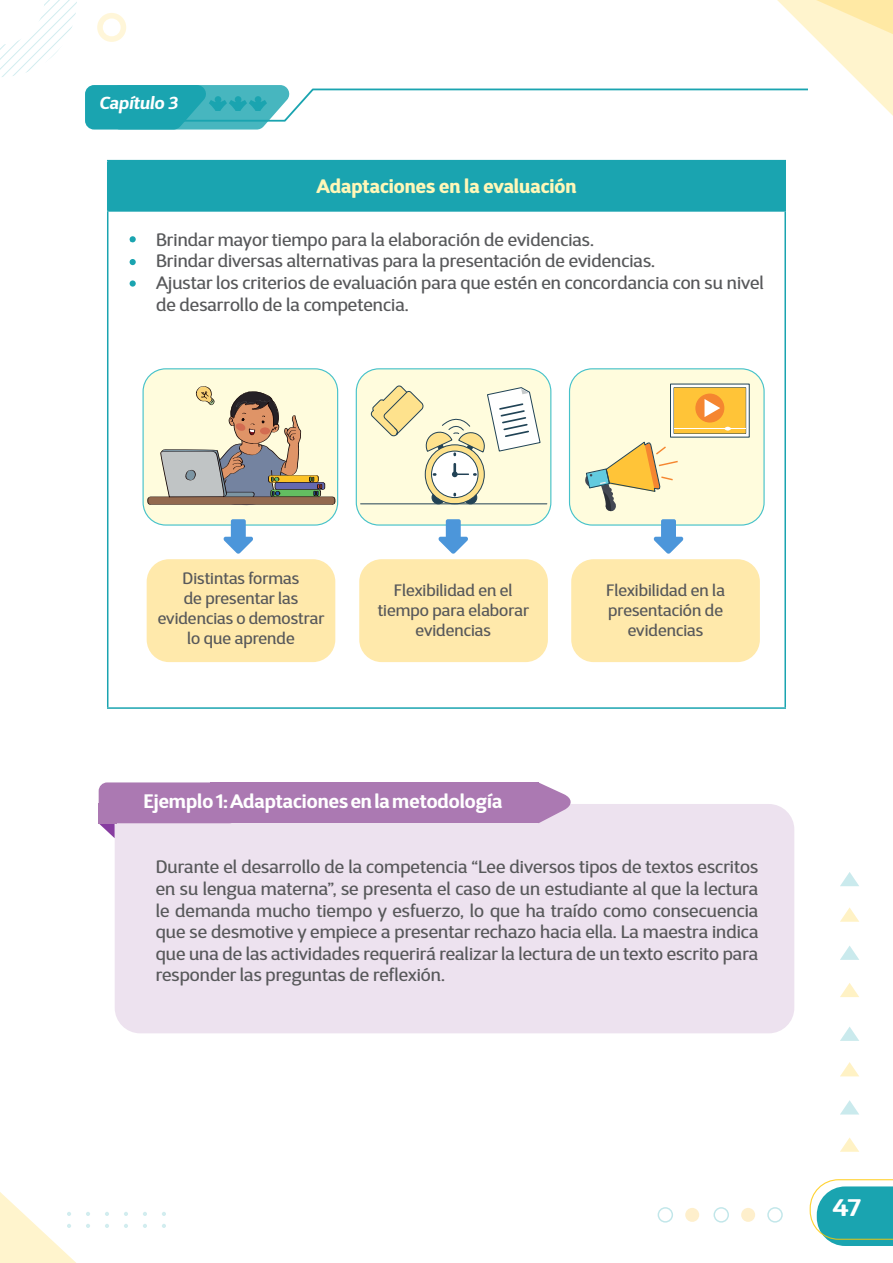
<style>
.page{position:relative;width:893px;height:1263px;background:#fff}
.page>*{position:absolute;margin:0;border:0;box-sizing:border-box;transform-origin:0 0}
.t1{font:700 24px "D Sari";color:#fff;scale:1.14 1}
.Cuerpo_de_texto_just{font:700 19.5px "D Sari";color:#fff}
.t2{font:800 19.5px "D Sari";color:#fff7b8}
.t3{font:18px/21.6px "D Sari";color:#57585a}
.t4{font:italic 700 17.4px "D Sari";color:#fff}
.t5{font:16.5px/19.8px "D Sari";color:#57585a;text-align:center}
.s1{color:#1aa4b0}
</style>
<div class="page">
<svg style="left:810px;top:1179px;width:83px;height:67px"></svg>
<svg style="left:840px;top:872px;width:19px;height:14px"></svg>
<svg style="left:840px;top:907px;width:19px;height:15px"></svg>
<svg style="left:840px;top:946px;width:19px;height:14px"></svg>
<svg style="left:840px;top:983px;width:19px;height:14px"></svg>
<svg style="left:840px;top:1027px;width:19px;height:14px"></svg>
<svg style="left:840px;top:1062px;width:19px;height:14px"></svg>
<svg style="left:840px;top:1100px;width:19px;height:14px"></svg>
<svg style="left:840px;top:1137px;width:19px;height:15px"></svg>
<svg style="left:767px;top:1207px;width:16px;height:15px"></svg>
<div style="left:741px;top:1208px;width:14px;height:14px;background:#feefcc;border-radius:50%"></div>
<svg style="left:713px;top:1207px;width:16px;height:15px"></svg>
<div style="left:685px;top:1208px;width:14px;height:14px;background:#feefcc;border-radius:50%"></div>
<svg style="left:658px;top:1207px;width:15px;height:15px"></svg>
<svg style="left:105px;top:1224px;width:4px;height:4px"></svg>
<svg style="left:124px;top:1224px;width:4px;height:4px"></svg>
<svg style="left:143px;top:1224px;width:4px;height:4px"></svg>
<svg style="left:162px;top:1224px;width:4px;height:4px"></svg>
<svg style="left:0;top:1192px;width:90px;height:71px"></svg>
<svg style="left:105px;top:1212px;width:4px;height:4px"></svg>
<svg style="left:124px;top:1212px;width:4px;height:4px"></svg>
<svg style="left:143px;top:1212px;width:4px;height:4px"></svg>
<svg style="left:162px;top:1212px;width:4px;height:4px"></svg>
<div style="left:115px;top:804px;width:679px;height:229px;background:#ede2ef;border-radius:26px"></div>
<div style="left:108px;top:161px;width:677px;height:50px;background:#1aa4b0"></div>
<hr style="left:107px;top:210px;width:679px;height:2px;background:#1aa4b0">
<hr style="left:107px;top:160px;width:679px;height:1px;background:#1aa4b0">
<hr style="left:107px;top:161px;width:1px;height:49px;background:#1aa4b0">
<hr style="left:784px;top:161px;width:2px;height:49px;background:#1aa4b0">
<hr style="left:107px;top:212px;width:1px;height:495px;background:#1aa4b0">
<hr style="left:784px;top:212px;width:2px;height:495px;background:#1aa4b0">
<hr style="left:107px;top:707px;width:679px;height:2px;background:#1aa4b0">
<svg style="left:0;top:0;width:893px;height:130px"></svg>
<div style="left:99px;top:782px;width:139px;height:41px;background:#ab79b2;border-radius:9px"></div>
<svg style="left:538px;top:782px;width:33px;height:41px"></svg>
<svg style="left:99px;top:823px;width:16px;height:15px"></svg>
<div style="left:99px;top:803px;width:18px;height:20px;background:#ab79b2"></div>
<div style="left:210px;top:782px;width:328px;height:41px;background:#ab79b2"></div>
<div style="left:143px;top:369px;width:195px;height:156px;background:#fffcdd;border-radius:23px"></div>
<div style="left:143px;top:368px;width:195px;height:158px;border:1px solid #46c2ca;border-radius:23px"></div>
<div style="left:356px;top:369px;width:195px;height:156px;background:#fffcdd;border-radius:23px"></div>
<div style="left:356px;top:368px;width:195px;height:158px;border:1px solid #46c2ca;border-radius:23px"></div>
<div style="left:569px;top:369px;width:195px;height:156px;background:#fffcdd;border-radius:23px"></div>
<div style="left:569px;top:368px;width:196px;height:158px;border:1px solid #46c2ca;border-radius:23px"></div>
<div style="left:464px;top:491px;width:13px;height:13px;background:#224255;border-radius:50%"></div>
<div style="left:464px;top:491px;width:13px;height:13px;border:1px solid #224255;border-radius:50%"></div>
<div style="left:432px;top:491px;width:13px;height:13px;background:#224255;border-radius:50%"></div>
<div style="left:432px;top:491px;width:13px;height:13px;border:1px solid #224255;border-radius:50%"></div>
<svg style="left:425px;top:445px;width:59px;height:59px"></svg>
<div style="left:425px;top:444px;width:60px;height:60px;border:1px solid #224255;border-radius:50%"></div>
<div style="left:432px;top:451px;width:46px;height:47px;background:#fff;border-radius:50%"></div>
<div style="left:431px;top:451px;width:47px;height:47px;border:1px solid #204355;border-radius:50%"></div>
<svg style="left:452px;top:463px;width:25px;height:14px"></svg>
<svg style="left:370px;top:386px;width:171px;height:70px"></svg>
<hr style="left:361px;top:503px;width:186px;height:1px;background:#224255">
<svg style="left:585px;top:383px;width:165px;height:128px"></svg>
<svg style="left:147px;top:386px;width:188px;height:120px"></svg>
<div style="left:147px;top:559px;width:188px;height:103px;background:#ffe9ab;border-radius:22px"></div>
<div style="left:359px;top:559px;width:189px;height:103px;background:#ffe9ab;border-radius:22px"></div>
<div style="left:571px;top:559px;width:189px;height:103px;background:#ffe9ab;border-radius:22px"></div>
<svg style="left:224px;top:519px;width:29px;height:35px"></svg>
<svg style="left:438px;top:519px;width:30px;height:35px"></svg>
<svg style="left:654px;top:519px;width:29px;height:35px"></svg>
<svg style="left:130px;top:236px;width:6px;height:6px"></svg>
<svg style="left:130px;top:259px;width:6px;height:6px"></svg>
<div style="left:130px;top:280px;width:6px;height:7px;background:#1aa4b0;border-radius:50%"></div>
<p class="t4" style="left:99px;top:92px;width:80px">Capítulo 3</p>
<p class="t2" style="left:316px;top:174px;width:262px">Adaptaciones en la evaluación</p>
<p class="t3" style="left:129px;top:228px;width:466px"><span class="s1">•</span> Brindar mayor tiempo para la elaboración de evidencias.</p>
<p class="t3" style="left:129px;top:250px;width:528px"><span class="s1">•</span> Brindar diversas alternativas para la presentación de evidencias.</p>
<p class="t3" style="left:156px;top:272px;width:609px;text-indent:-27px"><span class="s1">•</span> Ajustar los criterios de evaluación para que estén en concordancia con su nivel de desarrollo de la competencia.</p>
<p class="t5" style="left:158px;top:568px;width:168px">Distintas formas<br>de presentar las evidencias o demostrar lo que aprende</p>
<p class="t5" style="left:606px;top:580px;width:120px">Flexibilidad en la presentación de evidencias</p>
<p class="t5" style="left:378px;top:580px;width:153px">Flexibilidad en el tiempo para elaborar evidencias</p>
<p class="Cuerpo_de_texto_just" style="left:144px;top:788px;width:360px">Ejemplo 1: Adaptaciones en la metodología</p>
<p class="t3" style="left:156px;top:856px;width:604px;text-align:justify">Durante el desarrollo de la competencia “Lee diversos tipos de textos escritos en su lengua materna”, se presenta el caso de un estudiante al que la lectura le demanda mucho tiempo y esfuerzo, lo que ha traído como consecuencia que se desmotive y empiece a presentar rechazo hacia ella. La maestra indica que una de las actividades requerirá realizar la lectura de un texto escrito para responder las preguntas de reflexión.</p>
<h1 class="t1" style="left:832px;top:1192px;width:27px">47</h1>
</div>
